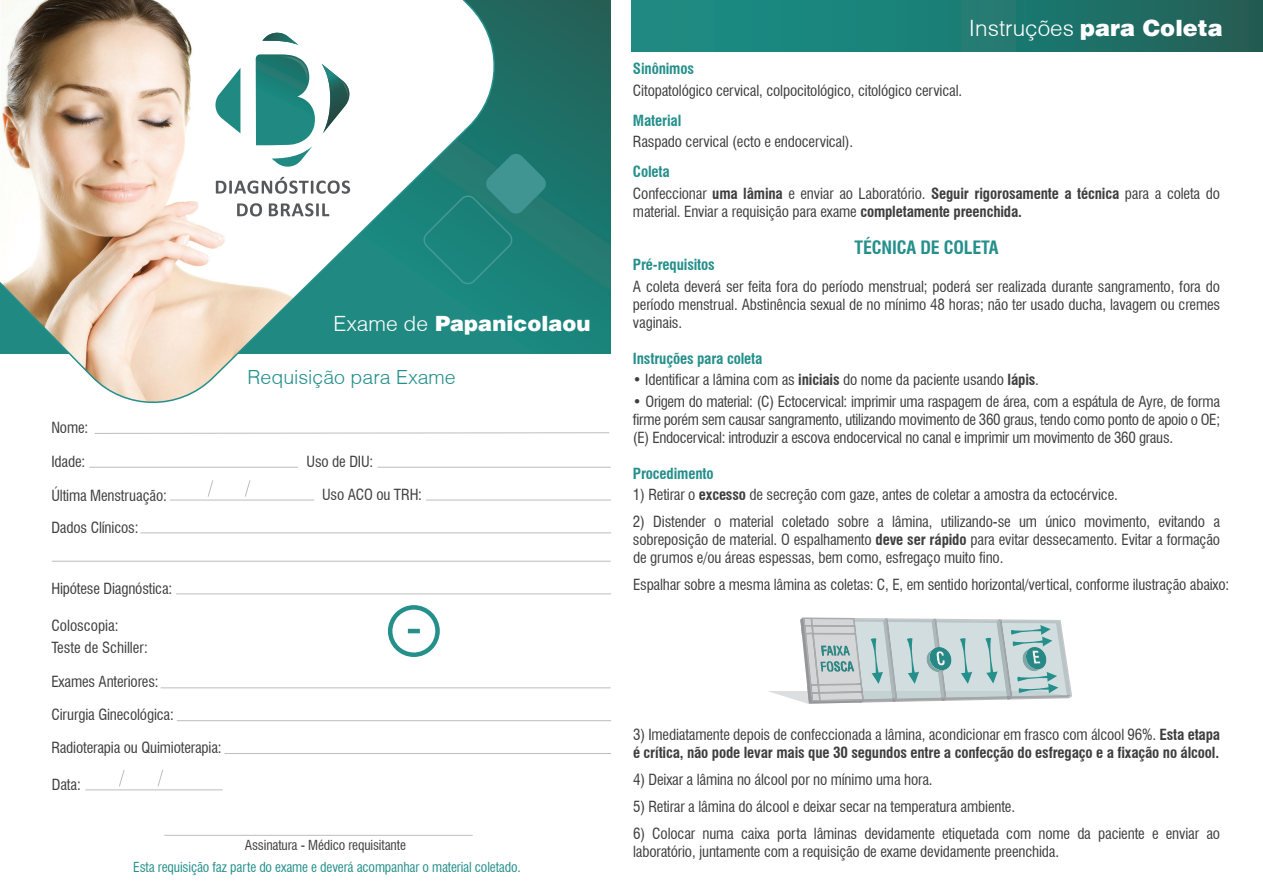
<style>
.page{position:relative;width:1263px;height:893px;background:#fff}
.page>*{position:absolute;margin:0;border:0;box-sizing:border-box;transform-origin:0 0}
.t1{font:300 22.5px "Helvetica";color:#fff}
.t2{font:900 21px "Helvetica";color:#fff}
.t3{font:300 19.5px "Helvetica";color:#248f8b}
.t4{font:700 condensed 18px "Swiss 721 BT";letter-spacing:-.01em;color:#248f8b}
.t5{font:condensed 15px/18px "Swiss 721 BT";letter-spacing:-.01em;color:#3e3e3f}
.t6{font:700 condensed 15px/18px "Swiss 721 BT";letter-spacing:-.01em;color:#3e3e3f}
.t7{font:700 condensed 15px "Swiss 721 BT";letter-spacing:-.01em;color:#248f8b}
.t8{font:condensed 13.5px "Swiss 721 BT";letter-spacing:-.01em;color:#248f8b}
.t9{font:condensed 13.5px "Swiss 721 BT";letter-spacing:-.01em;color:#3e3e3f}
.s1{font-weight:300}
.s2{font-weight:900}
.s3{font-weight:700;color:#248f8b}
.s4{font-weight:700}
.s5{font-weight:400}
</style>
<div class="page">
<div style="left:1px;top:0;width:610px;height:354px;background:linear-gradient(to bottom,#226258,#1b877f)"></div>
<svg style="left:0;top:0;width:495px;height:403px"></svg>
<svg style="left:421px;top:153px;width:126px;height:134px;background:#24847d"></svg>
<svg style="left:216px;top:177px;width:134px;height:39px"></svg>
<svg style="left:213px;top:33px;width:140px;height:136px"></svg>
<hr style="left:170px;top:500px;width:144px;height:1px;background:#bcbdc0">
<hr style="left:140px;top:532px;width:471px;height:1px;background:#bcbdc0">
<hr style="left:52px;top:561px;width:559px;height:1px;background:#bcbdc0">
<hr style="left:176px;top:593px;width:435px;height:1px;background:#bcbdc0">
<svg style="left:94px;top:432px;width:516px;height:2px"></svg>
<hr style="left:89px;top:467px;width:209px;height:1px;background:#bcbdc0">
<hr style="left:377px;top:467px;width:234px;height:1px;background:#bcbdc0">
<hr style="left:426px;top:500px;width:185px;height:1px;background:#bcbdc0">
<svg style="left:207px;top:480px;width:7px;height:17px"></svg>
<svg style="left:245px;top:480px;width:6px;height:17px"></svg>
<svg style="left:119px;top:770px;width:6px;height:17px"></svg>
<svg style="left:157px;top:770px;width:6px;height:17px"></svg>
<hr style="left:85px;top:789px;width:138px;height:1px;background:#bcbdc0">
<hr style="left:161px;top:687px;width:450px;height:1px;background:#bcbdc0">
<hr style="left:177px;top:720px;width:434px;height:1px;background:#bcbdc0">
<hr style="left:224px;top:753px;width:387px;height:1px;background:#bcbdc0">
<hr style="left:164px;top:835px;width:309px;height:1px;background:#bcbdc0">
<div style="left:388px;top:605px;width:52px;height:52px;border:4px solid #248f8b;border-radius:50%"></div>
<hr style="left:408px;top:629px;width:12px;height:4px;background:#248f8b">
<div style="left:631px;top:0;width:632px;height:52px;background:linear-gradient(to right,#1a928a,#216259)"></div>
<svg style="left:768px;top:617px;width:304px;height:87px"></svg>
<h2 class="t2" style="left:334px;top:310px;width:258px"><span class="s1">Exame de</span> Papanicolaou</h2>
<h3 class="t3" style="left:248px;top:365px;width:210px">Requisição para Exame</h3>
<p class="t5" style="left:51px;top:418px;width:38px">Nome:</p>
<p class="t5" style="left:51px;top:453px;width:35px">Idade:</p>
<p class="t5" style="left:307px;top:453px;width:68px">Uso de DIU:</p>
<p class="t5" style="left:51px;top:486px;width:117px">Última Menstruação:</p>
<p class="t5" style="left:322px;top:486px;width:102px">Uso ACO ou TRH:</p>
<p class="t5" style="left:51px;top:518px;width:89px">Dados Clínicos:</p>
<p class="t5" style="left:51px;top:579px;width:122px">Hipótese Diagnóstica:</p>
<p class="t5" style="left:51px;top:615px;width:98px;line-height:21.3px">Coloscopia:<br>Teste de Schiller:</p>
<p class="t5" style="left:51px;top:666px;width:172px;line-height:32.7px">Exames Anteriores:<br>Cirurgia Ginecológica:<br>Radioterapia ou Quimioterapia:</p>
<p class="t5" style="left:52px;top:775px;width:30px">Data:</p>
<p class="t9" style="left:245px;top:837px;width:163px">Assinatura - Médico requisitante</p>
<p class="t8" style="left:133px;top:859px;width:389px">Esta requisição faz parte do exame e deverá acompanhar o material coletado.</p>
<h1 class="t1" style="left:969px;top:14px;width:255px">Instruções <span class="s2">para Coleta</span></h1>
<p class="t7" style="left:633px;top:60px;width:63px">Sinônimos</p>
<p class="t5" style="left:633px;top:81px;width:331px">Citopatológico cervical, colpocitológico, citológico cervical.</p>
<p class="t7" style="left:633px;top:111px;width:50px">Material</p>
<p class="t5" style="left:633px;top:133px;width:222px">Raspado cervical (ecto e endocervical).</p>
<p class="t5" style="left:633px;top:161px;width:589px;line-height:21.5px"><span class="s3">Coleta<br></span>Confeccionar <span class="s4">uma lâmina</span> e enviar ao Laboratório. <span class="s4">Seguir rigorosamente a técnica</span> para a coleta do</p>
<p class="t5" style="left:633px;top:202px;width:390px">material. Enviar a requisição para exame <span class="s4">completamente preenchida.</span></p>
<p class="t7" style="left:633px;top:256px;width:83px">Pré-requisitos</p>
<p class="t5" style="left:633px;top:277px;width:589px;text-align:justify">A coleta deverá ser feita fora do período menstrual; poderá ser realizada durante sangramento, fora do período menstrual. Abstinência sexual de no mínimo 48 horas; não ter usado ducha, lavagem ou cremes vaginais.</p>
<p class="t7" style="left:633px;top:349px;width:131px">Instruções para coleta</p>
<p class="t5" style="left:633px;top:371px;width:408px">• Identificar a lâmina com as <span class="s4">iniciais</span> do nome da paciente usando <span class="s4">lápis</span>.</p>
<p class="t5" style="left:633px;top:392px;width:589px;text-align:justify">• Origem do material: (C) Ectocervical: imprimir uma raspagem de área, com a espátula de Ayre, de forma firme porém sem causar sangramento, utilizando movimento de 360 graus, tendo como ponto de apoio o OE; (E) Endocervical: introduzir a escova endocervical no canal e imprimir um movimento de 360 graus.</p>
<p class="t7" style="left:633px;top:464px;width:82px">Procedimento</p>
<p class="t5" style="left:633px;top:486px;width:486px">1) Retirar o <span class="s4">excesso</span> de secreção com gaze, antes de coletar a amostra da ectocérvice.</p>
<p class="t5" style="left:633px;top:513px;width:589px;text-align:justify">2) Distender o material coletado sobre a lâmina, utilizando-se um único movimento, evitando a sobreposição de material. O espalhamento <span class="s4">deve ser rápido</span> para evitar dessecamento. Evitar a formação de grumos e/ou áreas espessas, bem como, esfregaço muito fino.</p>
<p class="t5" style="left:633px;top:576px;width:598px">Espalhar sobre a mesma lâmina as coletas: C, E, em sentido horizontal/vertical, conforme ilustração abaixo:</p>
<p class="t4" style="left:854px;top:236px;width:145px">TÉCNICA DE COLETA</p>
<p class="t6" style="left:633px;top:726px;width:589px"><span class="s5">3) Imediatamente depois de confeccionada a lâmina, acondicionar em frasco com álcool 96%.</span> Esta etapa é crítica, não pode levar mais que 30 segundos entre a confecção do esfregaço e a fixação no álcool.</p>
<p class="t5" style="left:633px;top:771px;width:301px">4) Deixar a lâmina no álcool por no mínimo uma hora.</p>
<p class="t5" style="left:633px;top:798px;width:384px">5) Retirar a lâmina do álcool e deixar secar na temperatura ambiente.</p>
<p class="t5" style="left:633px;top:825px;width:589px">6) Colocar numa caixa porta lâminas devidamente etiquetada com nome da paciente e enviar ao laboratório, juntamente com a requisição de exame devidamente preenchida.</p>
</div>
